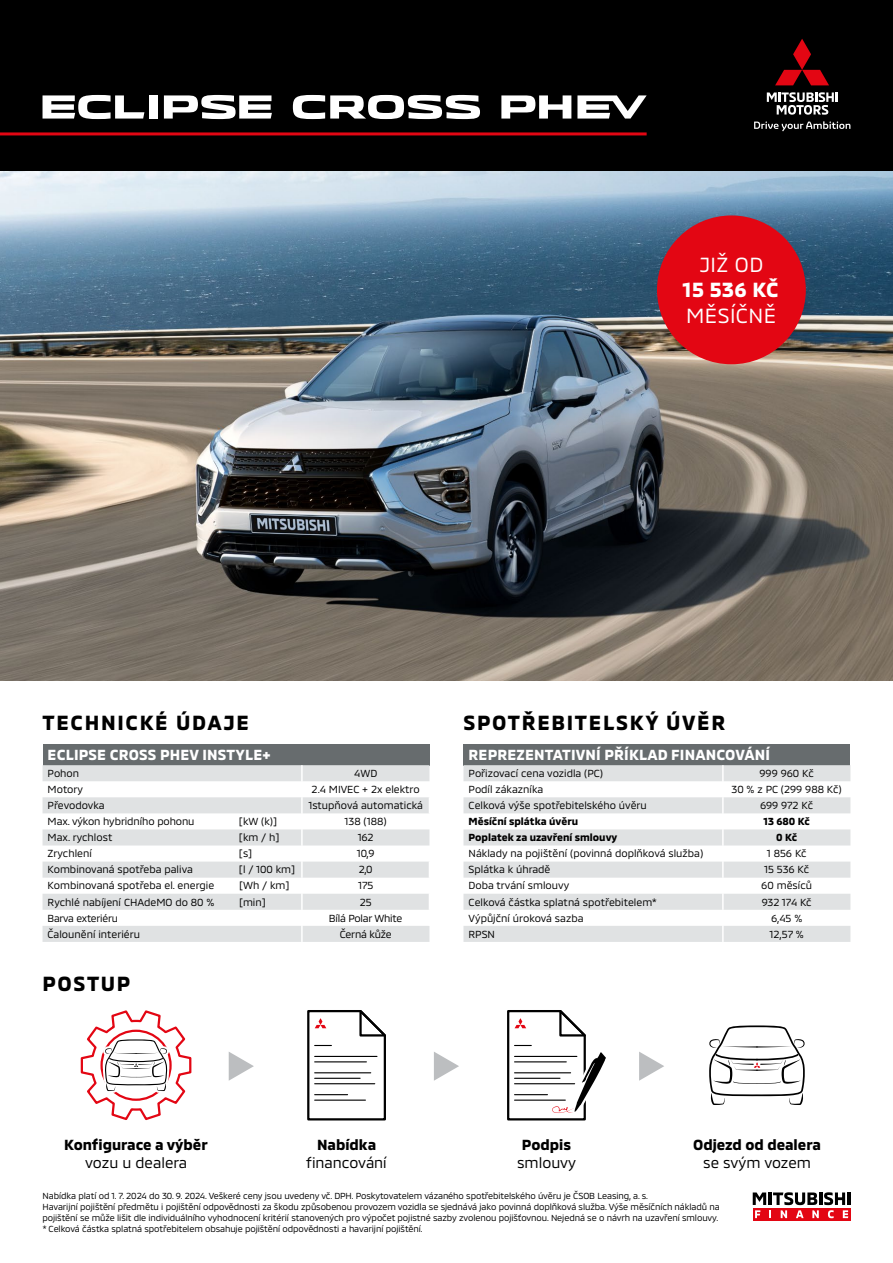
<style>
.page{position:relative;width:893px;height:1263px;background:#fff}
.page>*{position:absolute;margin:0;border:0;box-sizing:border-box;transform-origin:0 0}
.t1{font:700 21px "MMC";letter-spacing:.08em;color:#000}
.t2{font:21px "MMC";letter-spacing:.02em;color:#fff}
.t3{font:700 21px "MMC";letter-spacing:.02em;color:#fff}
.t4{font:700 15px "MMC";letter-spacing:.01em;color:#fff}
.t5{font:700 15px "MMC";color:#000}
.t6{font:15px "MMC";color:#000}
.t7{font:10.5px "MMC";color:#000}
.t8{font:700 10.5px "MMC";color:#000}
.t9{font:10.5px "MMC";letter-spacing:-.02em;color:#000}
.t10{font:9px/10.8px "MMC";letter-spacing:-.01em;color:#000}
</style>
<div class="page">
<img style="left:0;top:170px;width:893px;height:510px">
<div style="left:0;top:0;width:893px;height:170px;background:#000"></div>
<svg style="left:767px;top:92px;width:71px;height:23px"></svg>
<svg style="left:775px;top:39px;width:54px;height:46px"></svg>
<svg style="left:754px;top:121px;width:96px;height:10px"></svg>
<div style="left:657px;top:215px;width:149px;height:149px;background:#e30613;border-radius:50%"></div>
<svg style="left:80px;top:1010px;width:112px;height:111px"></svg>
<svg style="left:307px;top:1010px;width:79px;height:111px"></svg>
<svg style="left:507px;top:1010px;width:99px;height:111px"></svg>
<svg style="left:709px;top:1025px;width:96px;height:80px"></svg>
<svg style="left:229px;top:1052px;width:25px;height:29px"></svg>
<svg style="left:434px;top:1052px;width:25px;height:29px"></svg>
<svg style="left:639px;top:1052px;width:25px;height:29px"></svg>
<svg style="left:753px;top:1218px;width:97px;height:2px"></svg>
<svg style="left:753px;top:1192px;width:97px;height:26px"></svg>
<hr style="left:0;top:132px;width:647px;height:3px;background:#e30613">
<svg style="left:293px;top:95px;width:187px;height:24px"></svg>
<div style="left:149px;top:95px;width:9px;height:24px;background:#fff"></div>
<svg style="left:43px;top:95px;width:101px;height:24px"></svg>
<svg style="left:164px;top:95px;width:108px;height:24px"></svg>
<svg style="left:501px;top:95px;width:70px;height:24px"></svg>
<svg style="left:577px;top:95px;width:70px;height:24px"></svg>
<div style="left:43px;top:744px;width:386px;height:21px;background:#676c6e"></div>
<svg style="left:43px;top:765px;width:386px;height:177px;fill:#e0e2e3"></svg>
<svg style="left:301px;top:765px;width:2px;height:177px"></svg>
<div style="left:463px;top:744px;width:387px;height:21px;background:#676c6e"></div>
<svg style="left:463px;top:765px;width:387px;height:177px;fill:#e0e2e3"></svg>
<svg style="left:722px;top:765px;width:2px;height:177px"></svg>
<h1 class="t2" style="left:699px;top:248px;width:65px">JIŽ OD</h1>
<h1 class="t3" style="left:683px;top:273px;width:97px">15 536 KČ</h1>
<h1 class="t2" style="left:686px;top:298px;width:91px">MĚSÍČNĚ</h1>
<h1 class="t1" style="left:43px;top:706px;width:208px">TECHNICKÉ ÚDAJE</h1>
<h1 class="t1" style="left:463px;top:706px;width:263px">SPOTŘEBITELSKÝ ÚVĚR</h1>
<h2 class="t4" style="left:48px;top:743px;width:225px">ECLIPSE CROSS PHEV INSTYLE+</h2>
<p class="t7" style="left:48px;top:765px;width:33px">Pohon</p>
<p class="t7" style="left:354px;top:765px;width:25px">4WD</p>
<p class="t7" style="left:48px;top:781px;width:37px">Motory</p>
<p class="t7" style="left:312px;top:781px;width:110px">2.4 MIVEC + 2x elektro</p>
<p class="t7" style="left:48px;top:797px;width:59px">Převodovka</p>
<p class="t7" style="left:308px;top:797px;width:116px">1stupňová automatická</p>
<p class="t7" style="left:48px;top:813px;width:148px">Max. výkon hybridního pohonu</p>
<p class="t7" style="left:239px;top:813px;width:40px">[kW (k)]</p>
<p class="t7" style="left:345px;top:813px;width:44px">138 (188)</p>
<p class="t7" style="left:48px;top:829px;width:66px">Max. rychlost</p>
<p class="t7" style="left:239px;top:829px;width:42px">[km / h]</p>
<p class="t7" style="left:358px;top:829px;width:17px">162</p>
<p class="t7" style="left:48px;top:845px;width:46px">Zrychlení</p>
<p class="t7" style="left:239px;top:845px;width:15px">[s]</p>
<p class="t7" style="left:357px;top:845px;width:19px">10,9</p>
<p class="t7" style="left:48px;top:861px;width:147px">Kombinovaná spotřeba paliva</p>
<p class="t7" style="left:239px;top:861px;width:58px">[l / 100 km]</p>
<p class="t7" style="left:359px;top:861px;width:15px">2,0</p>
<p class="t7" style="left:48px;top:877px;width:168px">Kombinovaná spotřeba el. energie</p>
<p class="t7" style="left:239px;top:877px;width:52px">[Wh / km]</p>
<p class="t7" style="left:358px;top:877px;width:17px">175</p>
<p class="t7" style="left:48px;top:893px;width:168px">Rychlé nabíjení CHAdeMO do 80 %</p>
<p class="t7" style="left:239px;top:893px;width:28px">[min]</p>
<p class="t7" style="left:360px;top:893px;width:13px">25</p>
<p class="t9" style="left:48px;top:909px;width:72px">Barva exteriéru</p>
<p class="t9" style="left:329px;top:909px;width:75px">Bílá Polar White</p>
<p class="t7" style="left:48px;top:925px;width:94px">Čalounění interiéru</p>
<p class="t9" style="left:340px;top:925px;width:53px">Černá kůže</p>
<h1 class="t1" style="left:43px;top:967px;width:89px">POSTUP</h1>
<h2 class="t4" style="left:469px;top:743px;width:303px">REPREZENTATIVNÍ PŘÍKLAD FINANCOVÁNÍ</h2>
<p class="t7" style="left:469px;top:765px;width:136px">Pořizovací cena vozidla (PC)</p>
<p class="t7" style="left:759px;top:765px;width:56px">999 960 Kč</p>
<p class="t7" style="left:469px;top:781px;width:76px">Podíl zákazníka</p>
<p class="t7" style="left:732px;top:781px;width:112px">30 % z PC (299 988 Kč)</p>
<p class="t7" style="left:469px;top:797px;width:180px">Celková výše spotřebitelského úvěru</p>
<p class="t7" style="left:760px;top:797px;width:54px">699 972 Kč</p>
<p class="t8" style="left:469px;top:813px;width:111px">Měsíční splátka úvěru</p>
<p class="t8" style="left:763px;top:813px;width:48px">13 680 Kč</p>
<p class="t8" style="left:469px;top:829px;width:150px">Poplatek za uzavření smlouvy</p>
<p class="t8" style="left:776px;top:829px;width:22px">0 Kč</p>
<p class="t7" style="left:469px;top:845px;width:236px">Náklady na pojištění (povinná doplňková služba)</p>
<p class="t7" style="left:767px;top:845px;width:41px">1 856 Kč</p>
<p class="t7" style="left:469px;top:861px;width:83px">Splátka k úhradě</p>
<p class="t7" style="left:764px;top:861px;width:47px">15 536 Kč</p>
<p class="t7" style="left:469px;top:877px;width:102px">Doba trvání smlouvy</p>
<p class="t7" style="left:761px;top:877px;width:52px">60 měsíců</p>
<p class="t7" style="left:469px;top:893px;width:190px">Celková částka splatná spotřebitelem*</p>
<p class="t7" style="left:762px;top:893px;width:51px">932 174 Kč</p>
<p class="t7" style="left:469px;top:909px;width:116px">Výpůjční úroková sazba</p>
<p class="t7" style="left:771px;top:909px;width:33px">6,45 %</p>
<p class="t7" style="left:469px;top:925px;width:28px">RPSN</p>
<p class="t7" style="left:769px;top:925px;width:36px">12,57 %</p>
<h2 class="t5" style="left:64px;top:1133px;width:145px">Konfigurace a výběr</h2>
<h2 class="t6" style="left:85px;top:1151px;width:103px">vozu u dealera</h2>
<h2 class="t5" style="left:317px;top:1133px;width:61px">Nabídka</h2>
<h2 class="t6" style="left:306px;top:1151px;width:82px">financování</h2>
<h2 class="t5" style="left:522px;top:1133px;width:51px">Podpis</h2>
<h2 class="t6" style="left:517px;top:1151px;width:61px">smlouvy</h2>
<h2 class="t5" style="left:693px;top:1133px;width:129px">Odjezd od dealera</h2>
<h2 class="t6" style="left:703px;top:1151px;width:109px">se svým vozem</h2>
<p class="t10" style="left:43px;top:1189px;width:679px">Nabídka platí od 1. 7. 2024 do 30. 9. 2024. Veškeré ceny jsou uvedeny vč. DPH. Poskytovatelem vázaného spotřebitelského úvěru je ČSOB Leasing, a. s.<br>Havarijní pojištění předmětu i pojištění odpovědnosti za škodu způsobenou provozem vozidla se sjednává jako povinná doplňková služba. Výše měsíčních nákladů na pojištění se může lišit dle individuálního vyhodnocení kritérií stanovených pro výpočet pojistné sazby zvolenou pojišťovnou. Nejedná se o návrh na uzavření smlouvy. * Celková částka splatná spotřebitelem obsahuje pojištění odpovědnosti a havarijní pojištění.</p>
</div>
